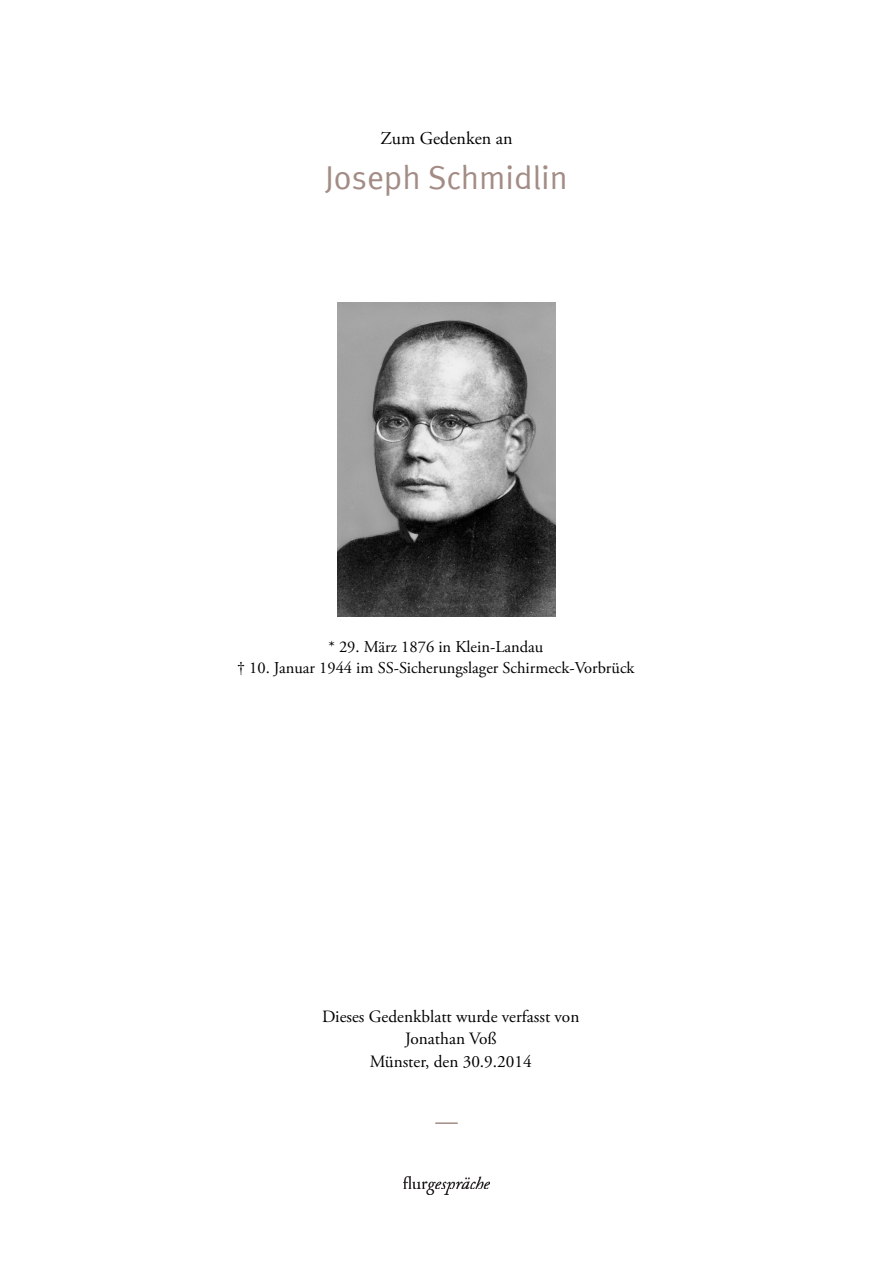
<style>
.page{position:relative;width:893px;height:1263px;background:#fff}
.page>*{position:absolute;margin:0;border:0;box-sizing:border-box;transform-origin:0 0}
.t1{font:33px "Meta Normal";color:#a38c86}
.t2{font:18px "Adobe Garamond Pro";color:#000}
.t3{font:17.25px/22.5px "Adobe Garamond Pro";color:#000;text-align:center}
.t4{font:16.5px/21px "Adobe Garamond Pro";color:#000;text-align:center}
</style>
<div class="page">
<img style="left:403px;top:1176px;width:86px;height:18px">
<img style="left:338px;top:303px;width:217px;height:313px">
<hr style="left:435px;top:1122px;width:23px;height:2px;background:#a38c86">
<p class="t2" style="left:380px;top:128px;width:133px">Zum Gedenken an</p>
<h1 class="t1" style="left:325px;top:159px;width:244px">Joseph Schmidlin</h1>
<p class="t4" style="left:237px;top:636px;width:399px">* 29. März 1876 in Klein-Landau<br>† 10. Januar 1944 im SS-Sicherungslager Schirmeck-Vorbrück</p>
<p class="t3" style="left:322px;top:1005px;width:259px">Dieses Gedenkblatt wurde verfasst von<br>Jonathan Voß<br>Münster, den 30.9.2014</p>
</div>
